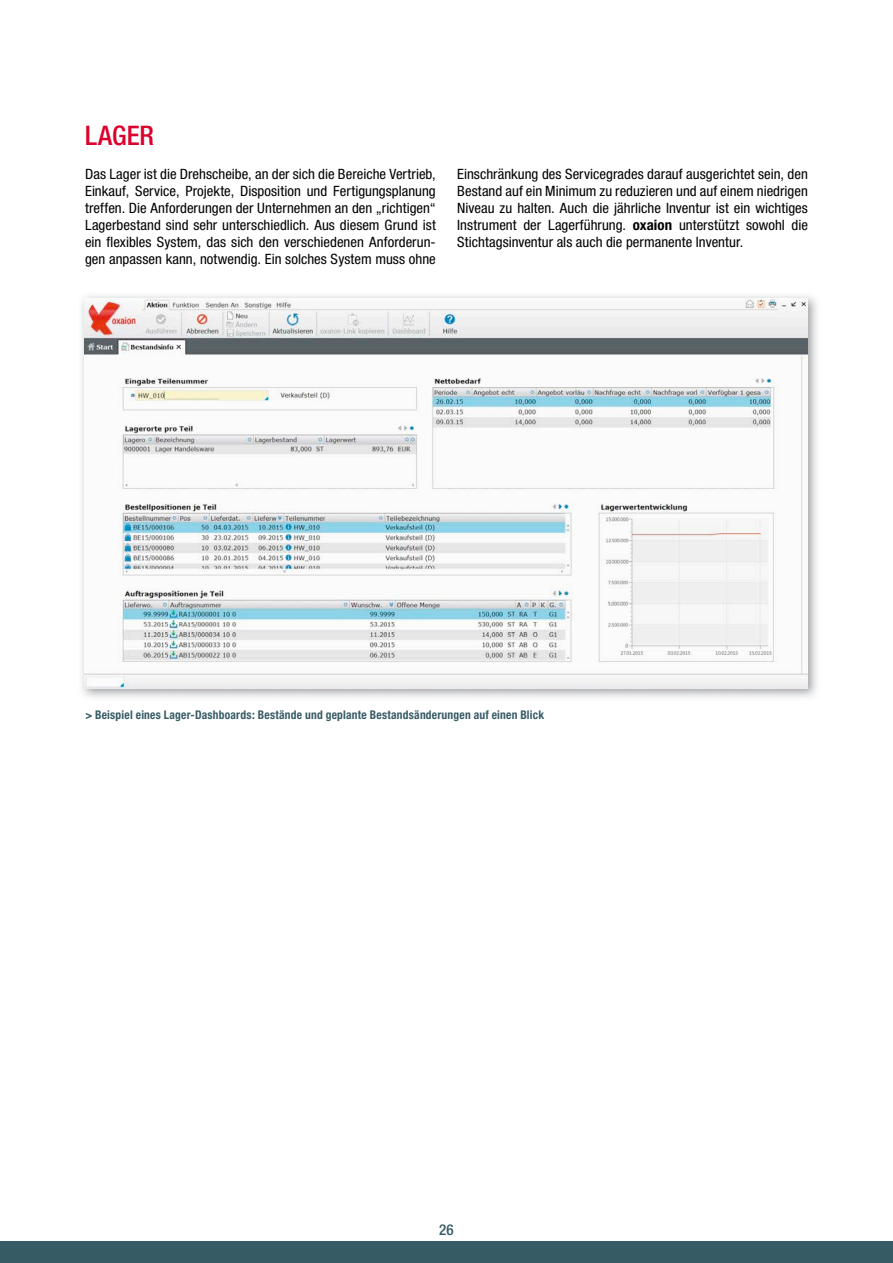
<style>
.page{position:relative;width:893px;height:1263px;background:#fff}
.page>*{position:absolute;margin:0;border:0;box-sizing:border-box;transform-origin:0 0}
.t1{font:500 condensed 27px "Helvetica Neue";color:#dc002c}
.t2{font:500 condensed 15px "Helvetica Neue";color:#375b65}
.t3{font:condensed 14.25px/17.1px "Helvetica Neue";color:#000;text-align:justify;scale:1.04 1}
.t4{font:700 condensed 12px "Helvetica Neue";letter-spacing:.02em;color:#375b65;scale:.96 1}
.s1{font-weight:700}
</style>
<div class="page">
<div style="left:0;top:1242px;width:893px;height:21px;background:#375b65"></div>
<img style="left:81px;top:296px;width:736px;height:401px">
<img style="left:85px;top:299px;width:723px;height:389px">
<h1 class="t1" style="left:85px;top:119px;width:71px">LAGER</h1>
<p class="t3" style="left:85px;top:165px;width:339px">Das Lager ist die Drehscheibe, an der sich die Bereiche Vertrieb, Einkauf, Service, Projekte, Disposition und Fertigungsplanung treffen. Die Anforderungen der Unternehmen an den „richtigen“ Lagerbestand sind sehr unterschiedlich. Aus diesem Grund ist ein flexibles System, das sich den verschiedenen Anforderun&shy;gen anpassen kann, notwendig. Ein solches System muss ohne</p>
<p class="t3" style="left:457px;top:165px;width:339px">Einschränkung des Servicegrades darauf ausgerichtet sein, den Bestand auf ein Minimum zu reduzieren und auf einem niedrigen Niveau zu halten. Auch die jährliche Inventur ist ein wichtiges Instrument der Lagerführung. <span class="s1">oxaion</span> unterstützt sowohl die Stichtagsinventur als auch die permanente Inventur.</p>
<p class="t4" style="left:85px;top:707px;width:479px">&gt; Beispiel eines Lager-Dashboards: Bestände und geplante Bestandsänderungen auf einen Blick</p>
<p class="t2" style="left:439px;top:1220px;width:16px">26</p>
</div>
